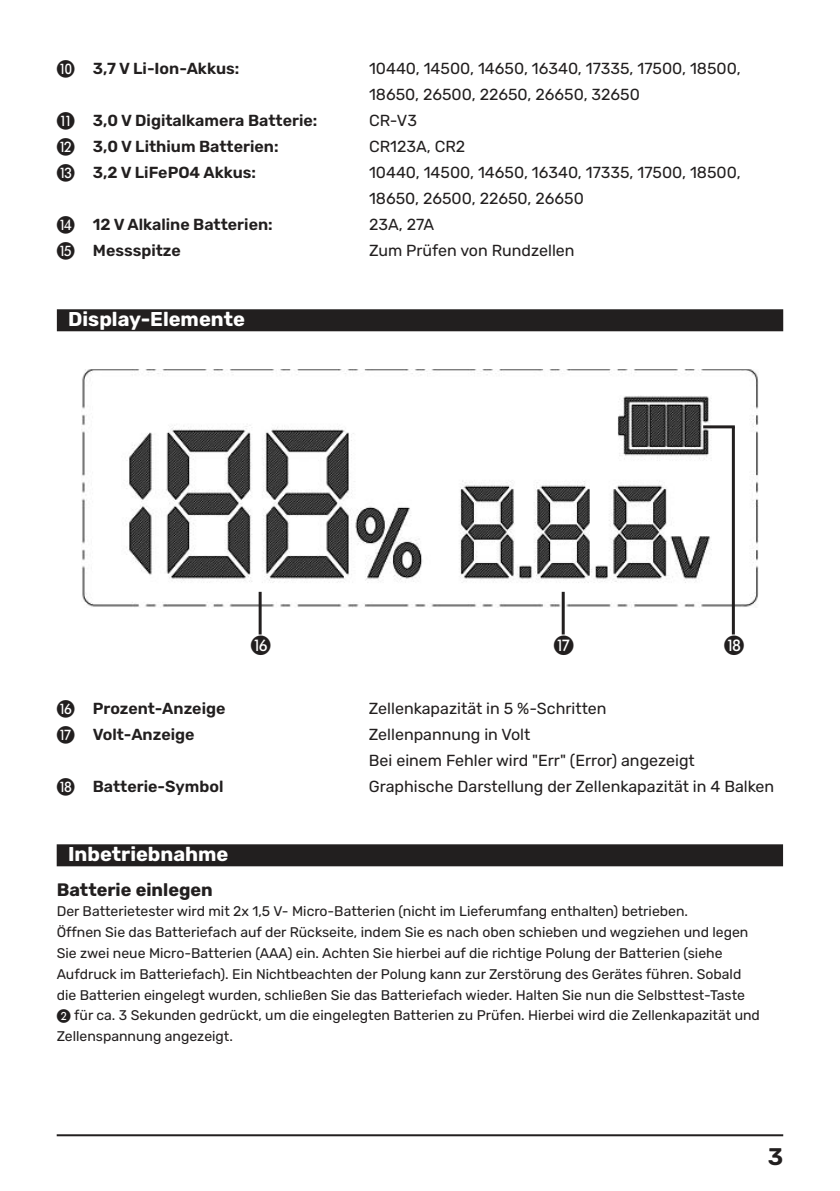
<style>
.page{position:relative;width:840px;height:1191px;background:#fff}
.page>*{position:absolute;margin:0;border:0;box-sizing:border-box;transform-origin:0 0}
.t1{font:600 24px "Rubik";color:#221f1f}
.t2{font:700 20px "Rubik";color:#fff}
.t3{font:700 18px "Rubik";color:#221f1f}
.t4{font:16px/26px "Rubik";color:#221f1f}
.t5{font:600 16px "Rubik";color:#221f1f}
.t6{font:14px/20.8px "Rubik";color:#221f1f}
</style>
<div class="page">
<hr style="left:57px;top:1134px;width:725px;height:2px;background:#221f1f">
<div style="left:57px;top:309px;width:725px;height:22px;background:#221f1f"></div>
<img style="left:82px;top:369px;width:675px;height:238px">
<hr style="left:258px;top:592px;width:3px;height:42px;background:#221f1f">
<hr style="left:561px;top:592px;width:3px;height:42px;background:#221f1f">
<hr style="left:731px;top:427px;width:3px;height:207px;background:#221f1f">
<hr style="left:702px;top:425px;width:32px;height:3px;background:#221f1f">
<div style="left:57px;top:844px;width:725px;height:22px;background:#221f1f"></div>
<p class="t5" style="left:57px;top:60px;width:184px">❿ 3,7 V Li-Ion-Akkus:</p>
<p class="t4" style="left:369px;top:55px;width:373px">10440, 14500, 14650, 16340, 17335, 17500, 18500,<br>18650, 26500, 22650, 26650, 32650</p>
<p class="t5" style="left:57px;top:112px;width:262px">⓫ 3,0 V Digitalkamera Batterie:</p>
<p class="t4" style="left:369px;top:107px;width:49px">CR-V3</p>
<p class="t5" style="left:57px;top:138px;width:223px">⓬ 3,0 V Lithium Batterien:</p>
<p class="t4" style="left:369px;top:133px;width:98px">CR123A, CR2</p>
<p class="t5" style="left:57px;top:164px;width:201px">⓭ 3,2 V LiFePO4 Akkus:</p>
<p class="t4" style="left:369px;top:159px;width:373px">10440, 14500, 14650, 16340, 17335, 17500, 18500,<br>18650, 26500, 22650, 26650</p>
<p class="t5" style="left:57px;top:216px;width:217px">⓮ 12 V Alkaline Batterien:</p>
<p class="t4" style="left:369px;top:211px;width:67px">23A, 27A</p>
<p class="t5" style="left:57px;top:242px;width:125px">⓯ Messspitze</p>
<p class="t4" style="left:369px;top:237px;width:207px">Zum Prüfen von Rundzellen</p>
<h2 class="t2" style="left:68px;top:310px;width:178px">Display-Elemente</h2>
<p class="t5" style="left:57px;top:700px;width:170px">⓰ Prozent-Anzeige</p>
<p class="t4" style="left:369px;top:695px;width:239px">Zellenkapazität in 5 %-Schritten</p>
<p class="t5" style="left:57px;top:726px;width:139px">⓱ Volt-Anzeige</p>
<p class="t4" style="left:369px;top:721px;width:327px">Zellenpannung in Volt<br>Bei einem Fehler wird "Err" (Error) angezeigt</p>
<p class="t5" style="left:57px;top:778px;width:168px">⓲ Batterie-Symbol</p>
<p class="t4" style="left:369px;top:773px;width:406px">Graphische Darstellung der Zellenkapazität in 4 Balken</p>
<h2 class="t2" style="left:68px;top:845px;width:162px">Inbetriebnahme</h2>
<p class="t3" style="left:57px;top:880px;width:157px">Batterie einlegen</p>
<p class="t6" style="left:57px;top:901px;width:704px">Der Batterietester wird mit 2x 1,5 V- Micro-Batterien (nicht im Lieferumfang enthalten) betrieben.<br>Öffnen Sie das Batteriefach auf der Rückseite, indem Sie es nach oben schieben und wegziehen und legen Sie zwei neue Micro-Batterien (AAA) ein. Achten Sie hierbei auf die richtige Polung der Batterien (siehe Aufdruck im Batteriefach). Ein Nichtbeachten der Polung kann zur Zerstörung des Gerätes führen. Sobald die Batterien eingelegt wurden, schließen Sie das Batteriefach wieder. Halten Sie nun die Selbsttest-Taste ❷ für ca. 3 Sekunden gedrückt, um die eingelegten Batterien zu Prüfen. Hierbei wird die Zellenkapazität und Zellenspannung angezeigt.</p>
<h1 class="t1" style="left:767px;top:1145px;width:17px">3</h1>
</div>
